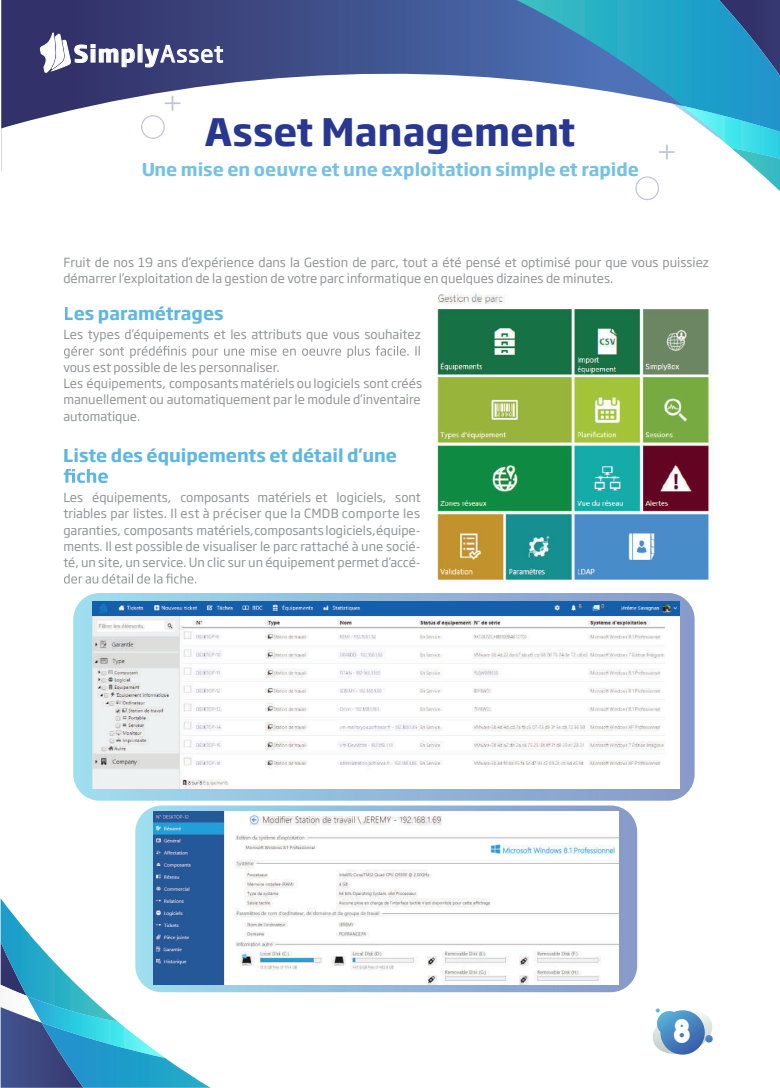
<style>
.page{position:relative;width:780px;height:1088px;background:#fff}
.page>*{position:absolute;margin:0;border:0;box-sizing:border-box;transform-origin:0 0}
.t1{font:700 37.5px "Soho Gothic Pro";color:#283890}
.t2{font:36px "Hestia Flame";color:#fff}
.t3{font:700 22.62px "Soho Gothic Pro";letter-spacing:.05em;color:#fff}
.t4{font:700 17.5px "Soho Gothic Pro";color:#1899d6}
.t5{font:12.5px/16.2px "Soho Gothic Pro";color:#939598}
.s1{font-weight:400}
</style>
<div class="page">
<svg style="left:722px;top:0;width:58px;height:104px;background:#2771a6"></svg>
<svg style="left:1px;top:0;width:721px;height:57px;background:#386397"></svg>
<svg style="left:1px;top:57px;width:730px;height:144px"></svg>
<svg style="left:135px;top:805px;width:502px;height:187px;background:#9dbcdb"></svg>
<svg style="left:73px;top:593px;width:621px;height:208px;background:#9cc1df"></svg>
<img style="left:437px;top:290px;width:275px;height:293px">
<svg style="left:64px;top:346px;width:356px;height:12px"></svg>
<svg style="left:64px;top:469px;width:44px;height:14px"></svg>
<svg style="left:64px;top:573px;width:132px;height:10px"></svg>
<img style="left:93px;top:601px;width:586px;height:187px">
<img style="left:154px;top:812px;width:464px;height:172px">
<svg style="left:652px;top:1008px;width:61px;height:47px"></svg>
<svg style="left:1px;top:898px;width:209px;height:190px"></svg>
<svg style="left:27px;top:996px;width:138px;height:62px"></svg>
<svg style="left:145px;top:45px;width:78px;height:22px;background:#676b96"></svg>
<svg style="left:40px;top:32px;width:95px;height:41px"></svg>
<div style="left:635px;top:176px;width:24px;height:24px;border:1px solid #283890;border-radius:50%"></div>
<svg style="left:658px;top:104px;width:122px;height:87px"></svg>
<div style="left:141px;top:115px;width:24px;height:24px;border:1px solid #283890;border-radius:50%"></div>
<svg style="left:164px;top:96px;width:17px;height:15px"></svg>
<h3 class="t3" style="left:74px;top:36px;width:151px">Simply<span class="s1">Asset</span></h3>
<h1 class="t1" style="left:204px;top:102px;width:372px">Asset Management</h1>
<h3 class="t4" style="left:141px;top:156px;width:499px">Une mise en oeuvre et une exploitation simple et rapide</h3>
<p class="t5" style="left:63px;top:253px;width:647px">Fruit de nos 19 ans d’expérience dans la Gestion de parc, tout a été pensé et optimisé pour que vous puissiez démarrer l’exploitation de la gestion de votre parc informatique en quelques dizaines de minutes.</p>
<h3 class="t4" style="left:64px;top:300px;width:161px">Les paramétrages</h3>
<p class="t5" style="left:63px;top:326px;width:359px">Les types d’équipements et les attributs que vous souhaitez</p>
<p class="t5" style="left:63px;top:358px;width:360px">vous est possible de les personnaliser.<br>Les équipements, composants matériels ou logiciels sont créés manuellement ou automatiquement par le module d’inventaire automatique.</p>
<h3 class="t4" style="left:63px;top:441px;width:335px">Liste des équipements et détail d’une</h3>
<p class="t5" style="left:63px;top:489px;width:359px;text-align:justify">Les équipements, composants matériels et logiciels, sont triables par listes. Il est à préciser que la CMDB comporte les garanties, composants matériels,composants logiciels,équipe&shy;ments. Il est possible de visualiser le parc rattaché à une socié&shy;té, un site, un service. Un clic sur un équipement permet d’accé-</p>
<h2 class="t2" style="left:673px;top:1008px;width:20px">8</h2>
</div>
